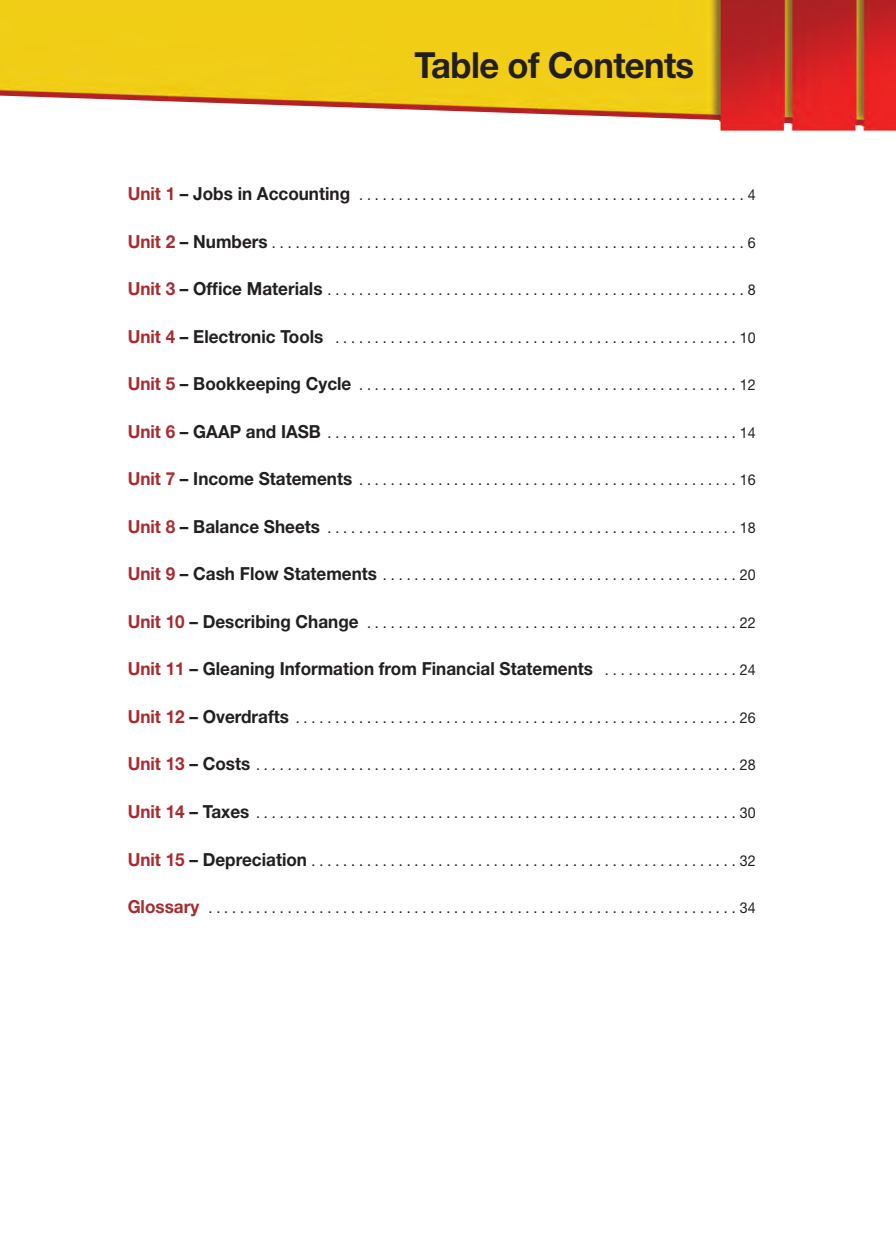
<style>
.page{position:relative;width:896px;height:1259px;background:#fff}
.page>*{position:absolute;margin:0;border:0;box-sizing:border-box;transform-origin:0 0}
.t1{font:700 36px "Helvetica Neue LT Std";letter-spacing:-.02em;color:#231f20;scale:.96 1}
.t2{font:700 18px "Helvetica Neue LT Std";color:#231f20;scale:.95 1}
.t3{font:15px "Helvetica Neue LT Std";color:#231f20;scale:.95 1}
.s1{font-weight:700;font-size:18px;color:#a72b30}
.s2{font-weight:700;font-size:18px}
.s3{color:#a72b30}
.s4{font-weight:400;font-size:15px}
</style>
<div class="page">
<img style="left:0;top:0;width:895px;height:131px">
<h1 class="t1" style="left:414px;top:52px;width:292px">Table of Contents</h1>
<p class="t3" style="left:128px;top:189px;width:662px"><span class="s1">Unit 1</span> <span class="s2">– Jobs in Accounting</span> . . . . . . . . . . . . . . . . . . . . . . . . . . . . . . . . . . . . . . . . . . . . . . . . . 4</p>
<p class="t3" style="left:128px;top:237px;width:662px"><span class="s1">Unit 2</span> <span class="s2">– Numbers</span> . . . . . . . . . . . . . . . . . . . . . . . . . . . . . . . . . . . . . . . . . . . . . . . . . . . . . . . . . . . . 6</p>
<p class="t3" style="left:128px;top:284px;width:662px"><span class="s1">Unit 3</span> <span class="s2">– Office Materials</span> . . . . . . . . . . . . . . . . . . . . . . . . . . . . . . . . . . . . . . . . . . . . . . . . . . . . . 8</p>
<p class="t3" style="left:128px;top:332px;width:662px"><span class="s1">Unit 4</span> <span class="s2">– Electronic Tools</span> . . . . . . . . . . . . . . . . . . . . . . . . . . . . . . . . . . . . . . . . . . . . . . . . . . . 10</p>
<p class="t3" style="left:128px;top:379px;width:662px"><span class="s1">Unit 5</span> <span class="s2">– Bookkeeping Cycle</span> . . . . . . . . . . . . . . . . . . . . . . . . . . . . . . . . . . . . . . . . . . . . . . . . 12</p>
<p class="t3" style="left:128px;top:427px;width:662px"><span class="s1">Unit 6</span> <span class="s2">– GAAP and IASB</span> . . . . . . . . . . . . . . . . . . . . . . . . . . . . . . . . . . . . . . . . . . . . . . . . . . . . 14</p>
<p class="t3" style="left:128px;top:474px;width:662px"><span class="s1">Unit 7</span> <span class="s2">– Income Statements</span> . . . . . . . . . . . . . . . . . . . . . . . . . . . . . . . . . . . . . . . . . . . . . . . . 16</p>
<p class="t3" style="left:128px;top:522px;width:662px"><span class="s1">Unit 8</span> <span class="s2">– Balance Sheets</span> . . . . . . . . . . . . . . . . . . . . . . . . . . . . . . . . . . . . . . . . . . . . . . . . . . . . 18</p>
<p class="t3" style="left:128px;top:569px;width:662px"><span class="s1">Unit 9</span> <span class="s2">– Cash Flow Statements</span> . . . . . . . . . . . . . . . . . . . . . . . . . . . . . . . . . . . . . . . . . . . . . 20</p>
<p class="t3" style="left:128px;top:617px;width:662px"><span class="s1">Unit 10</span> <span class="s2">– Describing Change</span> . . . . . . . . . . . . . . . . . . . . . . . . . . . . . . . . . . . . . . . . . . . . . . . 22</p>
<p class="t2" style="left:128px;top:662px;width:662px"><span class="s3">Unit 11</span> – Gleaning Information from Financial Statements <span class="s4">. . . . . . . . . . . . . . . . . 24</span></p>
<p class="t3" style="left:128px;top:712px;width:662px"><span class="s1">Unit 12</span> <span class="s2">– Overdrafts</span> . . . . . . . . . . . . . . . . . . . . . . . . . . . . . . . . . . . . . . . . . . . . . . . . . . . . . . . . 26</p>
<p class="t3" style="left:128px;top:759px;width:662px"><span class="s1">Unit 13</span> <span class="s2">– Costs</span> . . . . . . . . . . . . . . . . . . . . . . . . . . . . . . . . . . . . . . . . . . . . . . . . . . . . . . . . . . . . . 28</p>
<p class="t3" style="left:128px;top:807px;width:662px"><span class="s1">Unit 14</span> <span class="s2">– Taxes</span> . . . . . . . . . . . . . . . . . . . . . . . . . . . . . . . . . . . . . . . . . . . . . . . . . . . . . . . . . . . . . 30</p>
<p class="t3" style="left:128px;top:854px;width:662px"><span class="s1">Unit 15</span> <span class="s2">– Depreciation</span> . . . . . . . . . . . . . . . . . . . . . . . . . . . . . . . . . . . . . . . . . . . . . . . . . . . . . . 32</p>
<p class="t3" style="left:128px;top:902px;width:662px"><span class="s1">Glossary</span> . . . . . . . . . . . . . . . . . . . . . . . . . . . . . . . . . . . . . . . . . . . . . . . . . . . . . . . . . . . . . . . . . . . 34</p>
</div>
